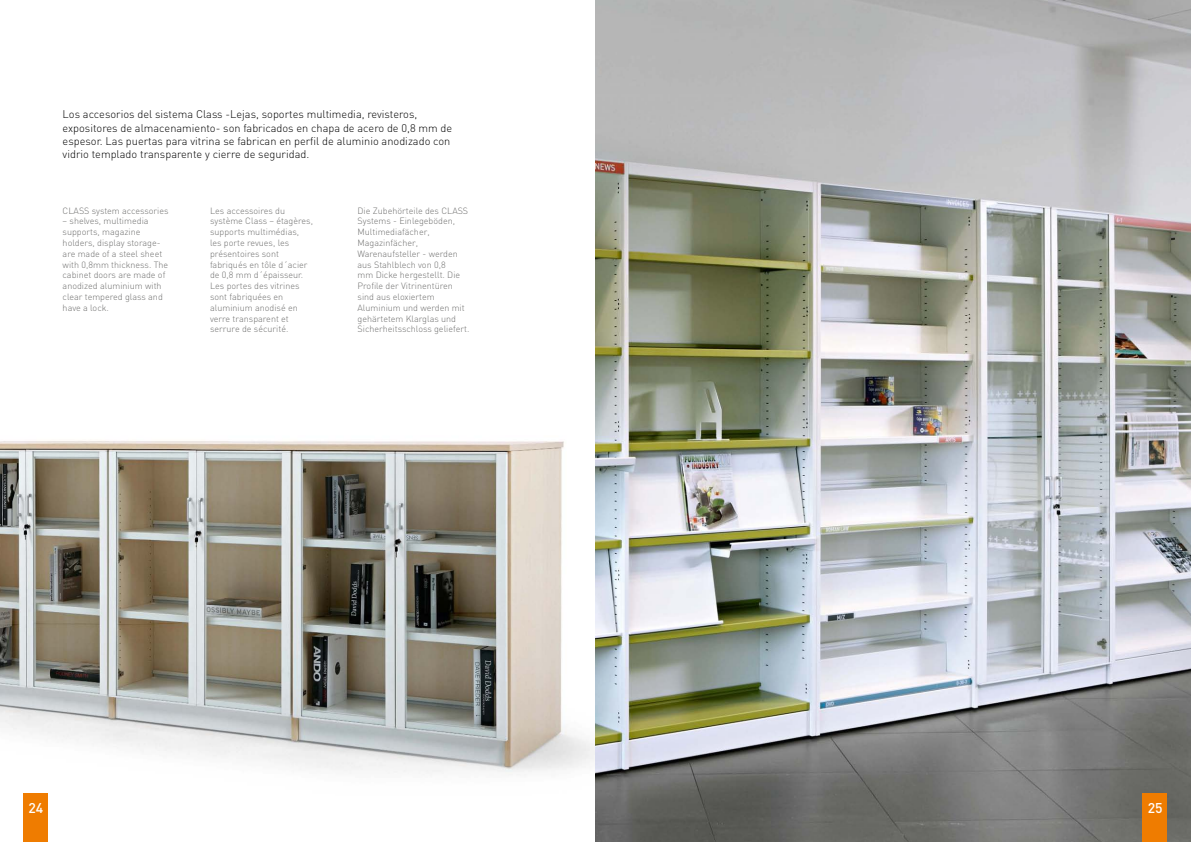
<style>
.page{position:relative;width:1191px;height:842px;background:#fff}
.page>*{position:absolute;margin:0;border:0;box-sizing:border-box;transform-origin:0 0}
.t1{font:500 14px "DIN";color:#fff}
.t2{font:300 11px/13.2px "DIN";color:#000}
.t3{font:300 9px/10.8px "DIN";color:#6f6f6e}
</style>
<div class="page">
<img style="left:0;top:441px;width:595px;height:354px">
<img style="left:595px;top:0;width:596px;height:842px">
<div style="left:24px;top:793px;width:24px;height:49px;background:#ef7c00"></div>
<div style="left:1142px;top:793px;width:24px;height:49px;background:#ef7c00"></div>
<p class="t2" style="left:63px;top:108px;width:391px">Los accesorios del sistema Class -Lejas, soportes multimedia, revisteros, expositores de almacenamiento- son fabricados en chapa de acero de 0,8 mm de espesor. Las puertas para vitrina se fabrican en perfil de aluminio anodizado con vidrio templado transparente y cierre de seguridad.</p>
<p class="t3" style="left:63px;top:205px;width:107px">CLASS system accessories</p>
<p class="t3" style="left:63px;top:216px;width:107px">– shelves, multimedia supports, magazine holders, display storage&shy;are made of a steel sheet with 0,8mm thickness. The cabinet doors are made of anodized aluminium with clear tempered glass and have a lock.</p>
<p class="t3" style="left:210px;top:205px;width:104px">Les accessoires du système Class – étagères, supports multimédias,<br>les porte revues, les présentoires sont fabriqués en tôle d´acier de 0,8 mm d´épaisseur.<br>Les portes des vitrines sont fabriquées en aluminium anodisé en verre transparent et serrure de sécurité.</p>
<p class="t3" style="left:357px;top:205px;width:113px">Die Zubehörteile des CLASS<br>Systems - Einlegeböden,<br>Multimediafächer,<br>Magazinfächer,<br>Warenaufsteller - werden aus Stahlblech von 0,8<br>mm Dicke hergestellt. Die<br>Profile der Vitrinentüren sind aus eloxiertem<br>Aluminium und werden mit gehärtetem Klarglas und<br>Sicherheitsschloss geliefert.</p>
<h1 class="t1" style="left:28px;top:799px;width:16px">24</h1>
<h1 class="t1" style="left:1147px;top:799px;width:16px">25</h1>
</div>
